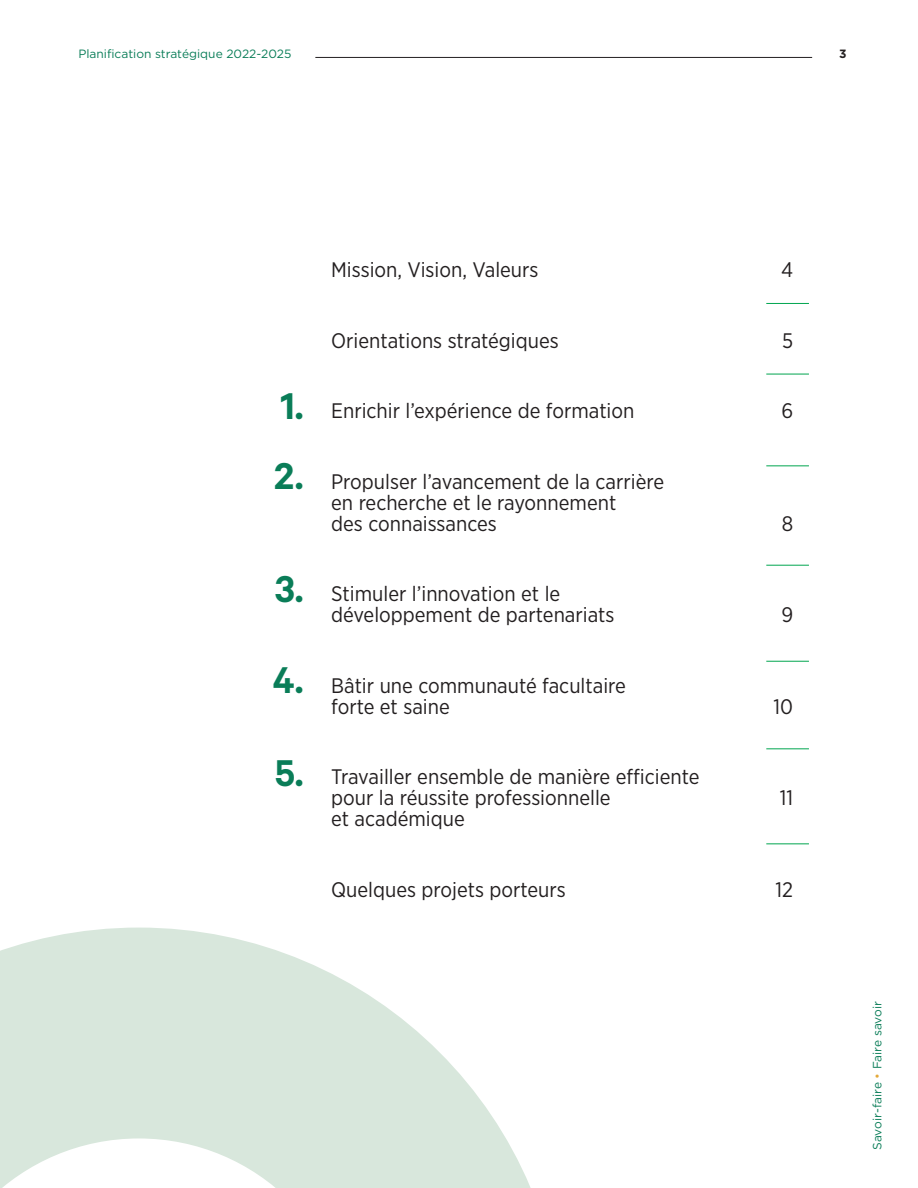
<style>
.page{position:relative;width:918px;height:1188px;background:#fff}
.page>*{position:absolute;margin:0;border:0;box-sizing:border-box;transform-origin:0 0}
.t1{font:600 42px "Calibre";color:#0a7d58}
.t2{font:21px "Gotham Narrow";color:#231f20}
.t3{font:12px "Gotham";color:#0a7d58}
.t4{font:700 12px "Gotham";color:#231f20}
.s1{color:#e4a939}
</style>
<div class="page">
<hr style="left:315px;top:57px;width:497px;height:1px;background:#231f20">
<hr style="left:766px;top:303px;width:43px;height:1px;background:#00a54f">
<hr style="left:766px;top:374px;width:43px;height:1px;background:#00a54f">
<hr style="left:766px;top:465px;width:43px;height:1px;background:#00a54f">
<hr style="left:766px;top:565px;width:43px;height:1px;background:#00a54f">
<hr style="left:766px;top:661px;width:43px;height:1px;background:#00a54f">
<hr style="left:766px;top:748px;width:43px;height:1px;background:#00a54f">
<hr style="left:766px;top:843px;width:43px;height:1px;background:#00a54f">
<svg style="left:0;top:928px;width:531px;height:260px;fill:#d8e7dc"></svg>
<p class="t3" style="left:78px;top:48px;width:215px">Planification stratégique 2022-2025</p>
<p class="t4" style="left:839px;top:46px;width:9px">3</p>
<p class="t1" style="left:280px;top:381px;width:25px">1.</p>
<p class="t1" style="left:274px;top:450px;width:31px">2.</p>
<p class="t1" style="left:275px;top:564px;width:30px">3.</p>
<p class="t1" style="left:273px;top:655px;width:32px">4.</p>
<p class="t1" style="left:275px;top:748px;width:30px">5.</p>
<p class="t2" style="left:331px;top:257px;width:209px">Mission, Vision, Valeurs</p>
<p class="t2" style="left:781px;top:257px;width:14px">4</p>
<p class="t2" style="left:331px;top:327px;width:229px">Orientations stratégiques</p>
<p class="t2" style="left:782px;top:327px;width:13px">5</p>
<p class="t2" style="left:331px;top:398px;width:305px">Enrichir l’expérience de formation</p>
<p class="t2" style="left:781px;top:398px;width:13px">6</p>
<p class="t2" style="left:331px;top:468px;width:335px">Propulser l’avancement de la carrière</p>
<p class="t2" style="left:331px;top:489px;width:287px">en recherche et le rayonnement</p>
<p class="t2" style="left:331px;top:510px;width:167px">des connaissances</p>
<p class="t2" style="left:782px;top:510px;width:13px">8</p>
<p class="t2" style="left:331px;top:581px;width:231px">Stimuler l’innovation et le</p>
<p class="t2" style="left:331px;top:602px;width:285px">développement de partenariats</p>
<p class="t2" style="left:781px;top:602px;width:13px">9</p>
<p class="t2" style="left:331px;top:672px;width:296px">Bâtir une communauté facultaire</p>
<p class="t2" style="left:331px;top:693px;width:120px">forte et saine</p>
<p class="t2" style="left:774px;top:693px;width:21px">10</p>
<p class="t2" style="left:331px;top:764px;width:370px">Travailler ensemble de manière efficiente</p>
<p class="t2" style="left:331px;top:785px;width:281px">pour la réussite professionnelle</p>
<p class="t2" style="left:780px;top:785px;width:15px">11</p>
<p class="t2" style="left:331px;top:806px;width:135px">et académique</p>
<p class="t2" style="left:331px;top:876px;width:236px">Quelques projets porteurs</p>
<p class="t2" style="left:776px;top:876px;width:19px">12</p>
<p class="t3" style="left:871px;top:1150px;width:150px;rotate:-90deg">Savoir-faire <span class="s1">•</span> Faire savoir</p>
</div>
